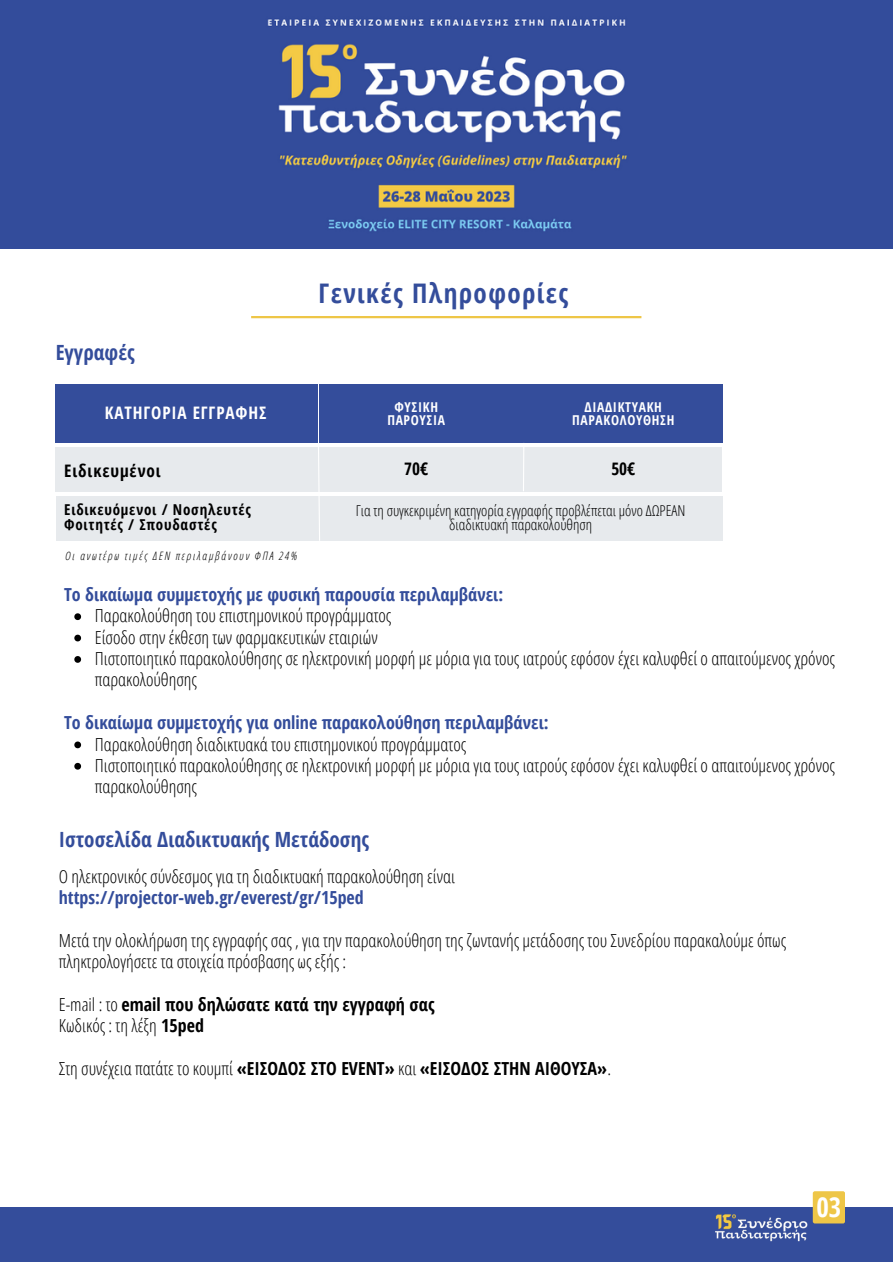
<style>
.page{position:relative;width:893px;height:1264px;background:#fff}
.page>*{position:absolute;margin:0;border:0;box-sizing:border-box;transform-origin:0 0}
.t1{font:700 27px "Open Sans Condensed";letter-spacing:.05em;color:#344d9b}
.t2{font:700 27px "Open Sans Condensed";color:#fff}
.t3{font:700 21px "Open Sans Condensed";color:#344d9b}
.t4{font:300 18px/21.3px "Open Sans Condensed";color:#000}
.t5{font:700 18px "Open Sans Condensed";color:#344d9b}
.t6{font:700 18px "Open Sans Condensed";color:#000}
.t7{font:700 17.25px "Open Sans Condensed";letter-spacing:.05em;color:#000}
.t8{font:700 17.25px "Open Sans Condensed";letter-spacing:.05em;color:#fff}
.t9{font:300 15px/14.5px "Open Sans Condensed";color:#000;text-align:center}
.t10{font:700 15px "Open Sans Condensed";letter-spacing:.05em;color:#000}
.t11{font:700 13.5px "Open Sans Condensed";letter-spacing:.05em;color:#fff}
.t12{font:italic 300 11.55px "Open Sans Condensed";letter-spacing:.15em;color:#000}
.s1{font-weight:300}
.s2{font-weight:700}
</style>
<div class="page">
<img style="left:0;top:0;width:892px;height:248px">
<hr style="left:251px;top:316px;width:390px;height:2px;background:#eec647">
<div style="left:56px;top:384px;width:262px;height:59px;background:#344d9b"></div>
<div style="left:319px;top:384px;width:403px;height:59px;background:#344d9b"></div>
<div style="left:56px;top:447px;width:666px;height:45px;background:#e7eaed"></div>
<div style="left:56px;top:495px;width:666px;height:45px;background:#e7eaed"></div>
<hr style="left:523px;top:443px;width:1px;height:48px;background:#fff">
<svg style="left:317px;top:447px;width:4px;height:94px"></svg>
<svg style="left:74px;top:613px;width:7px;height:7px"></svg>
<svg style="left:74px;top:634px;width:7px;height:7px"></svg>
<svg style="left:74px;top:656px;width:7px;height:6px"></svg>
<svg style="left:74px;top:741px;width:7px;height:7px"></svg>
<svg style="left:74px;top:763px;width:7px;height:6px"></svg>
<div style="left:0;top:1207px;width:892px;height:54px;background:#344d9b"></div>
<div style="left:812px;top:1191px;width:33px;height:32px;background:#eec647;border-radius:2px"></div>
<img style="left:715px;top:1214px;width:92px;height:27px">
<p class="t3" style="left:56px;top:337px;width:81px">Εγγραφές</p>
<p class="t8" style="left:105px;top:401px;width:163px">ΚΑΤΗΓΟΡΙΑ ΕΓΓΡΑΦΗΣ</p>
<p class="t7" style="left:64px;top:458px;width:98px">Ειδικευμένοι</p>
<p class="t10" style="left:64px;top:499px;width:188px">Ειδικευόμενοι / Νοσηλευτές</p>
<p class="t10" style="left:64px;top:513px;width:154px">Φοιτητές / Σπουδαστές</p>
<p class="t12" style="left:65px;top:547px;width:233px">Οι ανωτέρω τιμές ΔΕΝ περιλαμβάνουν ΦΠΑ 24%</p>
<p class="t1" style="left:318px;top:274px;width:251px">Γενικές Πληροφορίες</p>
<p class="t11" style="left:394px;top:397px;width:45px">ΦΥΣΙΚΗ</p>
<p class="t11" style="left:387px;top:411px;width:59px">ΠΑΡΟΥΣΙΑ</p>
<p class="t11" style="left:584px;top:397px;width:79px">ΔΙΑΔΙΚΤΥΑΚΗ</p>
<p class="t11" style="left:572px;top:411px;width:104px">ΠΑΡΑΚΟΛΟΥΘΗΣΗ</p>
<p class="t7" style="left:611px;top:457px;width:25px">50€</p>
<p class="t9" style="left:356px;top:503px;width:331px">Για τη συγκεκριμένη κατηγορία εγγραφής προβλέπεται μόνο ΔΩΡΕΑΝ διαδικτυακή παρακολούθηση</p>
<p class="t7" style="left:404px;top:457px;width:25px">70€</p>
<p class="t5" style="left:64px;top:581px;width:440px">Το δικαίωμα συμμετοχής με φυσική παρουσία περιλαμβάνει:</p>
<p class="t4" style="left:95px;top:604px;width:298px">Παρακολούθηση του επιστημονικού προγράμματος</p>
<p class="t4" style="left:95px;top:626px;width:284px">Είσοδο στην έκθεση των φαρμακευτικών εταιριών</p>
<p class="t4" style="left:95px;top:647px;width:741px">Πιστοποιητικό παρακολούθησης σε ηλεκτρονική μορφή με μόρια για τους ιατρούς εφόσον έχει καλυφθεί ο απαιτούμενος χρόνος παρακολούθησης</p>
<p class="t5" style="left:64px;top:710px;width:486px">Το δικαίωμα συμμετοχής για online παρακολούθηση περιλαμβάνει:</p>
<p class="t4" style="left:95px;top:733px;width:373px">Παρακολούθηση διαδικτυακά του επιστημονικού προγράμματος</p>
<p class="t4" style="left:95px;top:754px;width:741px">Πιστοποιητικό παρακολούθησης σε ηλεκτρονική μορφή με μόρια για τους ιατρούς εφόσον έχει καλυφθεί ο απαιτούμενος χρόνος παρακολούθησης</p>
<p class="t3" style="left:59px;top:825px;width:311px">Ιστοσελίδα Διαδικτυακής Μετάδοσης</p>
<p class="t4" style="left:59px;top:865px;width:397px">Ο ηλεκτρονικός σύνδεσμος για τη διαδικτυακή παρακολούθηση είναι</p>
<p class="t5" style="left:59px;top:884px;width:306px">https://projector-web.gr/everest/gr/15ped</p>
<p class="t4" style="left:59px;top:929px;width:728px">Μετά την ολοκλήρωση της εγγραφής σας , για την παρακολούθηση της ζωντανής μετάδοσης του Συνεδρίου παρακαλούμε όπως πληκτρολογήσετε τα στοιχεία πρόσβασης ως εξής :</p>
<p class="t6" style="left:59px;top:991px;width:377px"><span class="s1">E-mail : το</span> email που δηλώσατε κατά την εγγραφή σας</p>
<p class="t4" style="left:59px;top:1014px;width:147px">Κωδικός : τη λέξη <span class="s2">15ped</span></p>
<p class="t6" style="left:59px;top:1055px;width:553px"><span class="s1">Στη συνέχεια πατάτε το κουμπί</span> «ΕΙΣΟΔΟΣ ΣΤΟ EVENT» <span class="s1">και</span> «ΕΙΣΟΔΟΣ ΣΤΗΝ ΑΙΘΟΥΣΑ»<span class="s1">.</span></p>
<p class="t2" style="left:816px;top:1187px;width:26px">03</p>
</div>
